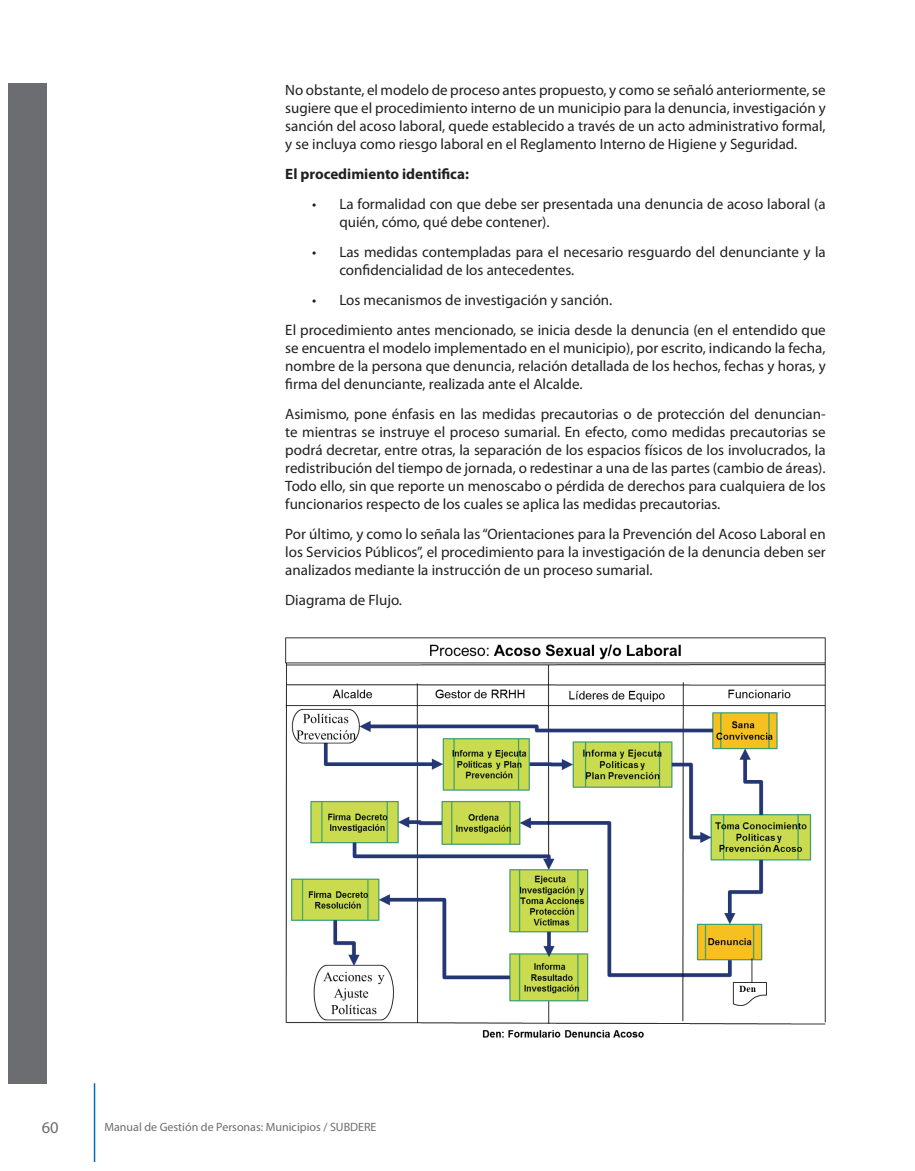
<style>
.page{position:relative;width:915px;height:1171px;background:#fff}
.page>*{position:absolute;margin:0;border:0;box-sizing:border-box;transform-origin:0 0}
.t1{font:16.5px "Myriad Pro";color:#6c6d70}
.t2{font:15px/18px "Myriad Pro";color:#231f20;text-align:justify}
.t3{font:700 15px "Myriad Pro";color:#231f20}
.t4{font:12px "Myriad Pro";color:#6c6d70}
</style>
<div class="page">
<div style="left:9px;top:83px;width:38px;height:999px;background:#6c6d70"></div>
<hr style="left:94px;top:1082px;width:1px;height:79px;background:#006cb7">
<img style="left:285px;top:637px;width:541px;height:401px">
<p class="t2" style="left:285px;top:80px;width:542px">No obstante, el modelo de proceso antes propuesto, y como se señaló anteriormente, se sugiere que el procedimiento interno de un municipio para la denuncia, investigación y sanción del acoso laboral, quede establecido a través de un acto administrativo formal, y se incluya como riesgo laboral en el Reglamento Interno de Higiene y Seguridad.</p>
<p class="t3" style="left:285px;top:164px;width:185px">El procedimiento identifica:</p>
<p class="t2" style="left:339px;top:194px;width:487px;text-indent:-27px">• La formalidad con que debe ser presentada una denuncia de acoso laboral (a quién, cómo, qué debe contener).</p>
<p class="t2" style="left:339px;top:242px;width:488px;text-indent:-27px">• Las medidas contempladas para el necesario resguardo del denunciante y la confidencialidad de los antecedentes.</p>
<p class="t2" style="left:285px;top:284px;width:542px;line-height:30px;text-indent:27px">• Los mecanismos de investigación y sanción.<br>El procedimiento antes mencionado, se inicia desde la denuncia (en el entendido que</p>
<p class="t2" style="left:285px;top:338px;width:541px">se encuentra el modelo implementado en el municipio), por escrito, indicando la fecha, nombre de la persona que denuncia, relación detallada de los hechos, fechas y horas, y firma del denunciante, realizada ante el Alcalde.</p>
<p class="t2" style="left:285px;top:404px;width:542px">Asimismo, pone énfasis en las medidas precautorias o de protección del denuncian&shy;te mientras se instruye el proceso sumarial. En efecto, como medidas precautorias se podrá decretar, entre otras, la separación de los espacios físicos de los involucrados, la redistribución del tiempo de jornada, o redestinar a una de las partes (cambio de áreas).<br>Todo ello, sin que reporte un menoscabo o pérdida de derechos para cualquiera de los funcionarios respecto de los cuales se aplica las medidas precautorias.</p>
<p class="t2" style="left:285px;top:524px;width:542px">Por último, y como lo señala las “Orientaciones para la Prevención del Acoso Laboral en los Servicios Públicos”, el procedimiento para la investigación de la denuncia deben ser analizados mediante la instrucción de un proceso sumarial.</p>
<p class="t2" style="left:285px;top:590px;width:118px">Diagrama de Flujo.</p>
<p class="t1" style="left:42px;top:1116px;width:18px">60</p>
<p class="t4" style="left:104px;top:1118px;width:273px">Manual de Gestión de Personas: Municipios / SUBDERE</p>
</div>
